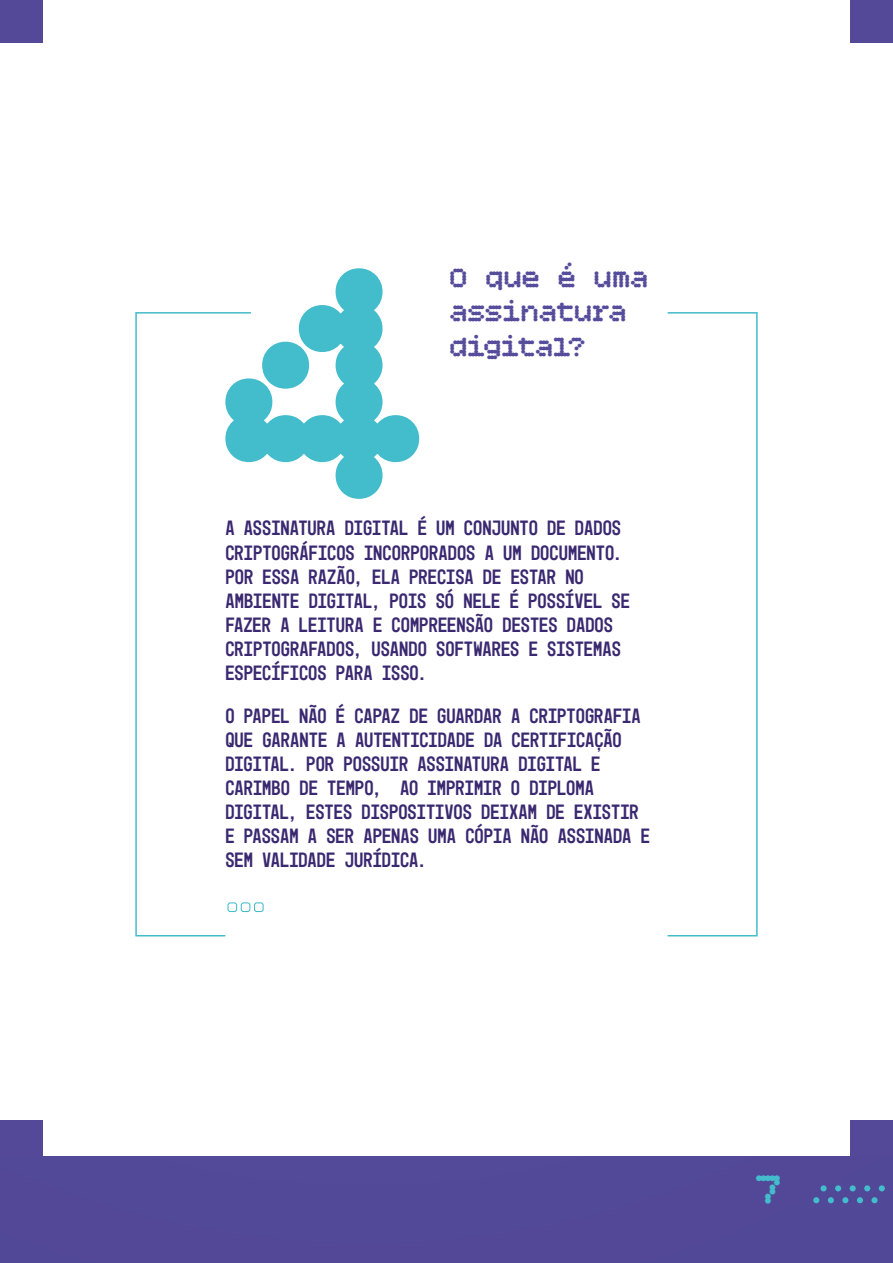
<style>
.page{position:relative;width:893px;height:1263px;background:#fff}
.page>*{position:absolute;margin:0;border:0;box-sizing:border-box;transform-origin:0 0}
.t1{font:367.2px "Bitcount Mono Single Medium Circle";color:#43bccb}
.t2{font:45px "Bitcount Mono Single Medium Circle";color:#43bccb}
.t3{font:30px/34.5px "Bitcount Mono Single Medium Circle";color:#554d9b}
.t4{font:21px/24.2px "Mono 45 Headline";color:#3a2870}
</style>
<div class="page">
<div style="left:850px;top:1120px;width:43px;height:100px;background:#544998"></div>
<div style="left:0;top:1120px;width:43px;height:100px;background:#544998"></div>
<div style="left:0;top:1157px;width:893px;height:106px;background:#524898"></div>
<div style="left:0;top:0;width:43px;height:43px;background:#544998"></div>
<div style="left:850px;top:0;width:43px;height:43px;background:#544998"></div>
<svg style="left:813px;top:1197px;width:6px;height:6px"></svg>
<svg style="left:828px;top:1197px;width:6px;height:6px"></svg>
<svg style="left:842px;top:1197px;width:6px;height:6px"></svg>
<svg style="left:857px;top:1197px;width:6px;height:6px"></svg>
<div style="left:871px;top:1197px;width:7px;height:6px;background:#43bccb;border-radius:50%"></div>
<div style="left:820px;top:1185px;width:7px;height:6px;background:#43bccb;border-radius:50%"></div>
<svg style="left:835px;top:1185px;width:6px;height:6px"></svg>
<svg style="left:850px;top:1185px;width:6px;height:6px"></svg>
<svg style="left:864px;top:1185px;width:6px;height:6px"></svg>
<svg style="left:879px;top:1185px;width:6px;height:6px"></svg>
<svg style="left:135px;top:312px;width:623px;height:625px"></svg>
<div style="left:227px;top:902px;width:10px;height:10px;border:1px solid #43bccb;border-radius:2px"></div>
<div style="left:241px;top:902px;width:9px;height:10px;border:1px solid #43bccb;border-radius:2px"></div>
<div style="left:254px;top:902px;width:10px;height:10px;border:1px solid #43bccb;border-radius:2px"></div>
<h1 class="t1" style="left:230px;top:121px;width:222px">4</h1>
<h3 class="t3" style="left:451px;top:259px;width:200px">O que é uma assinatura digital?</h3>
<p class="t4" style="left:225px;top:516px;width:406px">A ASSINATURA DIGITAL É UM CONJUNTO DE DADOS CRIPTOGRÁFICOS INCORPORADOS A UM DOCUMENTO.<br>POR ESSA RAZÃO, ELA PRECISA DE ESTAR NO AMBIENTE DIGITAL, POIS SÓ NELE É POSSÍVEL SE FAZER A LEITURA E COMPREENSÃO DESTES DADOS CRIPTOGRAFADOS, USANDO SOFTWARES E SISTEMAS ESPECÍFICOS PARA ISSO.</p>
<p class="t4" style="left:225px;top:703px;width:426px">O PAPEL NÃO É CAPAZ DE GUARDAR A CRIPTOGRAFIA QUE GARANTE A AUTENTICIDADE DA CERTIFICAÇÃO DIGITAL. POR POSSUIR ASSINATURA DIGITAL E CARIMBO DE TEMPO, AO IMPRIMIR O DIPLOMA DIGITAL, ESTES DISPOSITIVOS DEIXAM DE EXISTIR E PASSAM A SER APENAS UMA CÓPIA NÃO ASSINADA E SEM VALIDADE JURÍDICA.</p>
<h2 class="t2" style="left:757px;top:1157px;width:28px">7</h2>
</div>
